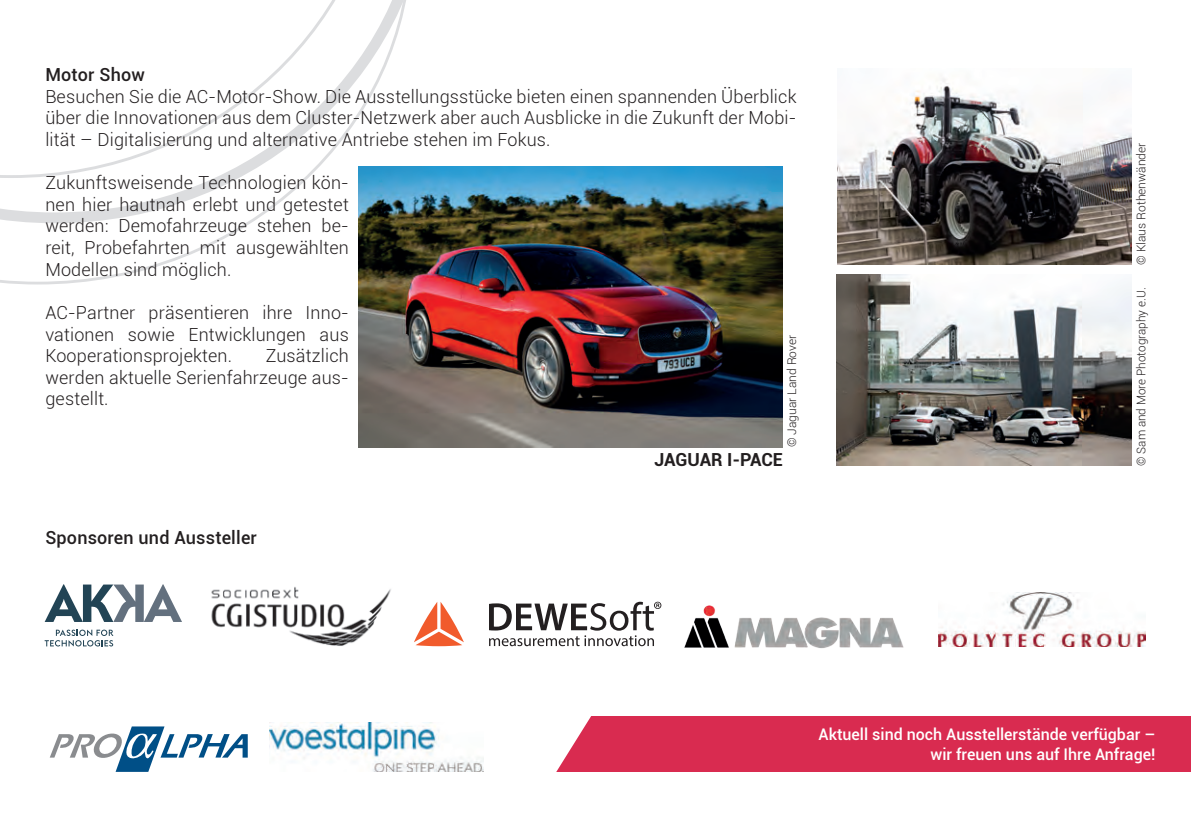
<style>
.page{position:relative;width:1191px;height:840px;background:#fff}
.page>*{position:absolute;margin:0;border:0;box-sizing:border-box;transform-origin:0 0}
.t1{font:300 18px/21.6px "Roboto";letter-spacing:.01em;color:#231f20;text-align:justify}
.t2{font:500 18px "Roboto";letter-spacing:.01em;color:#231f20}
.t3{font:700 18px "Roboto";letter-spacing:-.005em;color:#231f20}
.t4{font:500 16px/20px "Roboto";color:#fff;text-align:right}
.t5{font:300 12px "Roboto";color:#231f20}
</style>
<div class="page">
<svg style="left:0;top:0;width:412px;height:284px"></svg>
<svg style="left:0;top:0;width:383px;height:178px"></svg>
<div style="left:534px;top:716px;width:657px;height:55px;background:#d92b50"></div>
<svg style="left:462px;top:716px;width:130px;height:56px"></svg>
<svg style="left:50px;top:726px;width:198px;height:45px"></svg>
<img style="left:269px;top:722px;width:215px;height:49px">
<img style="left:938px;top:592px;width:207px;height:54px">
<img style="left:211px;top:587px;width:180px;height:59px">
<img style="left:684px;top:605px;width:220px;height:44px">
<svg style="left:45px;top:584px;width:137px;height:37px"></svg>
<svg style="left:45px;top:629px;width:68px;height:17px"></svg>
<img style="left:836px;top:274px;width:296px;height:191px">
<img style="left:837px;top:78px;width:294px;height:186px">
<img style="left:358px;top:167px;width:425px;height:280px">
<svg style="left:414px;top:602px;width:50px;height:44px"></svg>
<svg style="left:489px;top:601px;width:172px;height:45px"></svg>
<p class="t2" style="left:45px;top:62px;width:101px">Motor Show</p>
<p class="t1" style="left:45px;top:85px;width:752px">Besuchen Sie die AC-Motor-Show. Die Ausstellungsstücke bieten einen spannenden Überblick über die Innovationen aus dem Cluster-Netzwerk aber auch Ausblicke in die Zukunft der Mobi&shy;lität – Digitalisierung und alternative Antriebe stehen im Fokus.</p>
<p class="t1" style="left:45px;top:171px;width:305px">Zukunftsweisende Technologien kön&shy;nen hier hautnah erlebt und getestet werden: Demofahrzeuge stehen be&shy;reit, Probefahrten mit ausgewählten Modellen sind möglich.</p>
<p class="t1" style="left:45px;top:301px;width:305px">AC-Partner präsentieren ihre Inno&shy;vationen sowie Entwicklungen aus Kooperationsprojekten.</p>
<p class="t5" style="left:783px;top:447px;width:114px;rotate:-90deg">© Jaguar Land Rover</p>
<p class="t1" style="left:45px;top:344px;width:305px;text-indent:220px">Zusätzlich werden aktuelle Serienfahrzeuge aus&shy;gestellt.</p>
<p class="t2" style="left:45px;top:524px;width:213px">Sponsoren und Aussteller</p>
<p class="t3" style="left:654px;top:446px;width:130px">JAGUAR I-PACE</p>
<p class="t5" style="left:1133px;top:264px;width:123px;rotate:-90deg">© Klaus Rothenwänder</p>
<p class="t5" style="left:1133px;top:465px;width:180px;rotate:-90deg">© Sam and More Photography e.U.</p>
<p class="t4" style="left:818px;top:723px;width:338px">Aktuell sind noch Ausstellerstände verfügbar – wir freuen uns auf Ihre Anfrage!</p>
</div>
